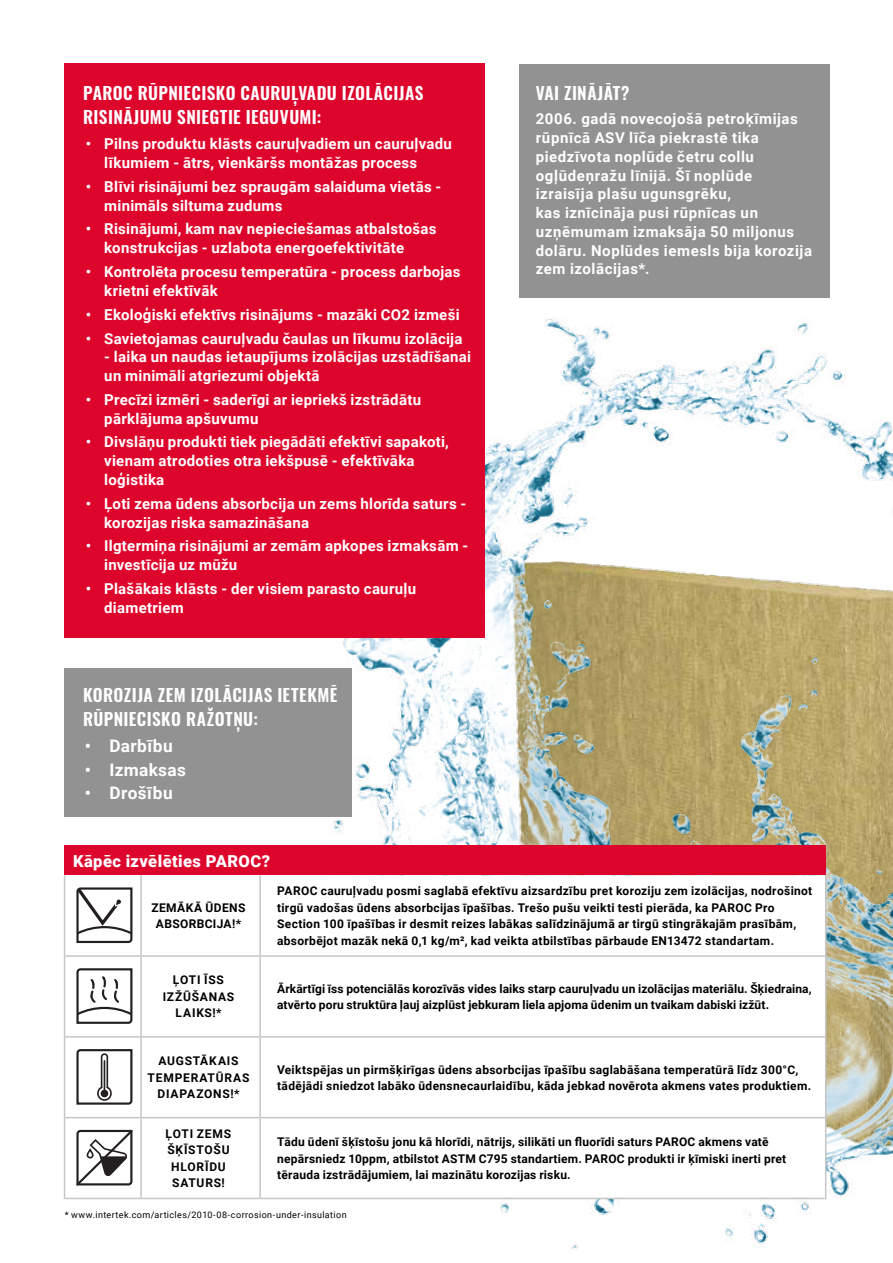
<style>
.page{position:relative;width:893px;height:1263px;background:#fff}
.page>*{position:absolute;margin:0;border:0;box-sizing:border-box;transform-origin:0 0}
.t1{font:600 17.25px/24px "Oswald";letter-spacing:.02em;color:#fff}
.t2{font:700 17.25px "Roboto";letter-spacing:.025em;color:#fff}
.t3{font:900 16.5px "Roboto";letter-spacing:.025em;color:#fff}
.t4{font:700 15px/18.8px "Roboto";letter-spacing:.02em;color:#fff}
.t5{font:700 15px/18.8px "Roboto";letter-spacing:.04em;color:#fff}
.t6{font:700 12px/16.5px "Roboto";letter-spacing:.025em;color:#000}
.t7{font:700 12px/16.5px "Roboto";letter-spacing:.005em;color:#000}
.t8{font:700 12px/16.5px "Roboto";letter-spacing:.065em;color:#000;text-align:center}
.t9{font:700 12px/16.5px "Roboto";letter-spacing:.06em;color:#000;text-align:center}
.t10{font:9px "Roboto";letter-spacing:.045em;color:#000}
</style>
<div class="page">
<img style="left:312px;top:248px;width:581px;height:1002px">
<div style="left:64px;top:64px;width:421px;height:574px;background:#dd052b"></div>
<div style="left:65px;top:845px;width:761px;height:30px;background:#dd052b"></div>
<svg style="left:65px;top:875px;width:760px;height:323px"></svg>
<hr style="left:64px;top:875px;width:1px;height:80px;background:#c6c6c6">
<hr style="left:140px;top:875px;width:2px;height:80px;background:#c6c6c6">
<hr style="left:259px;top:875px;width:2px;height:80px;background:#c6c6c6">
<hr style="left:825px;top:875px;width:1px;height:80px;background:#c6c6c6">
<hr style="left:64px;top:955px;width:77px;height:2px;background:#c6c6c6">
<hr style="left:64px;top:957px;width:1px;height:79px;background:#c6c6c6">
<hr style="left:141px;top:955px;width:119px;height:2px;background:#c6c6c6">
<hr style="left:140px;top:957px;width:2px;height:79px;background:#c6c6c6">
<hr style="left:260px;top:955px;width:566px;height:2px;background:#c6c6c6">
<hr style="left:259px;top:957px;width:2px;height:79px;background:#c6c6c6">
<hr style="left:825px;top:957px;width:1px;height:79px;background:#c6c6c6">
<hr style="left:64px;top:1036px;width:77px;height:1px;background:#c6c6c6">
<hr style="left:64px;top:1037px;width:1px;height:80px;background:#c6c6c6">
<hr style="left:141px;top:1036px;width:119px;height:1px;background:#c6c6c6">
<hr style="left:140px;top:1037px;width:2px;height:80px;background:#c6c6c6">
<hr style="left:260px;top:1036px;width:566px;height:1px;background:#c6c6c6">
<hr style="left:259px;top:1037px;width:2px;height:80px;background:#c6c6c6">
<hr style="left:825px;top:1037px;width:1px;height:80px;background:#c6c6c6">
<hr style="left:64px;top:1117px;width:77px;height:1px;background:#c6c6c6">
<hr style="left:64px;top:1118px;width:1px;height:80px;background:#c6c6c6">
<hr style="left:141px;top:1117px;width:119px;height:1px;background:#c6c6c6">
<hr style="left:140px;top:1118px;width:2px;height:80px;background:#c6c6c6">
<hr style="left:260px;top:1117px;width:566px;height:1px;background:#c6c6c6">
<hr style="left:259px;top:1118px;width:2px;height:80px;background:#c6c6c6">
<hr style="left:825px;top:1118px;width:1px;height:80px;background:#c6c6c6">
<hr style="left:64px;top:1198px;width:77px;height:1px;background:#c6c6c6">
<hr style="left:141px;top:1198px;width:119px;height:1px;background:#c6c6c6">
<hr style="left:260px;top:1198px;width:566px;height:1px;background:#c6c6c6">
<svg style="left:76px;top:968px;width:56px;height:56px"></svg>
<svg style="left:76px;top:1049px;width:56px;height:56px"></svg>
<hr style="left:104px;top:1061px;width:1px;height:33px;background:#231f20">
<div style="left:101px;top:1090px;width:7px;height:7px;background:#231f20;border-radius:50%"></div>
<svg style="left:76px;top:1130px;width:56px;height:55px"></svg>
<svg style="left:76px;top:887px;width:56px;height:56px"></svg>
<div style="left:519px;top:64px;width:310px;height:234px;background:#929292"></div>
<div style="left:64px;top:668px;width:287px;height:148px;background:#929292"></div>
<p class="t1" style="left:83px;top:82px;width:342px">PAROC RŪPNIECISKO CAURUĻVADU IZOLĀCIJAS<br>RISINĀJUMU SNIEGTIE IEGUVUMI:</p>
<p class="t4" style="left:104px;top:134px;width:349px;text-indent:-18px">• Pilns produktu klāsts cauruļvadiem un cauruļvadu līkumiem - ātrs, vienkāršs montāžas process</p>
<p class="t4" style="left:104px;top:177px;width:339px;text-indent:-18px">• Blīvi risinājumi bez spraugām salaiduma vietās - minimāls siltuma zudums</p>
<p class="t4" style="left:104px;top:219px;width:334px;text-indent:-18px">• Risinājumi, kam nav nepieciešamas atbalstošas konstrukcijas - uzlabota energoefektivitāte</p>
<p class="t4" style="left:104px;top:262px;width:358px;text-indent:-18px">• Kontrolēta procesu temperatūra - process darbojas krietni efektīvāk</p>
<p class="t4" style="left:86px;top:304px;width:375px">• Ekoloģiski efektīvs risinājums - mazāki CO2 izmeši</p>
<p class="t4" style="left:86px;top:328px;width:378px">• Savietojamas cauruļvadu čaulas un līkumu izolācija</p>
<p class="t4" style="left:104px;top:347px;width:368px">- laika un naudas ietaupījums izolācijas uzstādīšanai un minimāli atgriezumi objektā</p>
<p class="t4" style="left:104px;top:390px;width:318px;text-indent:-18px">• Precīzi izmēri - saderīgi ar iepriekš izstrādātu pārklājuma apšuvumu</p>
<p class="t4" style="left:104px;top:432px;width:346px;text-indent:-18px">• Divslāņu produkti tiek piegādāti efektīvi sapakoti, vienam atrodoties otra iekšpusē - efektīvāka loģistika</p>
<p class="t4" style="left:104px;top:494px;width:364px;text-indent:-18px">• Ļoti zema ūdens absorbcija un zems hlorīda saturs - korozijas riska samazināšana</p>
<p class="t4" style="left:104px;top:536px;width:366px;text-indent:-18px">• Ilgtermiņa risinājumi ar zemām apkopes izmaksām - investīcija uz mūžu</p>
<p class="t4" style="left:104px;top:579px;width:313px;text-indent:-18px">• Plašākais klāsts - der visiem parasto cauruļu diametriem</p>
<p class="t1" style="left:83px;top:684px;width:256px">KOROZIJA ZEM IZOLĀCIJAS IETEKMĒ<br>RŪPNIECISKO RAŽOTŅU:</p>
<p class="t2" style="left:85px;top:734px;width:89px">• Darbību</p>
<p class="t2" style="left:85px;top:757px;width:103px">• Izmaksas</p>
<p class="t2" style="left:85px;top:780px;width:89px">• Drošību</p>
<p class="t1" style="left:536px;top:82px;width:95px">VAI ZINĀJĀT?</p>
<p class="t5" style="left:536px;top:109px;width:278px">2006. gadā novecojošā petroķīmijas rūpnīcā ASV līča piekrastē tika piedzīvota noplūde četru collu ogļūdeņražu līnijā. Šī noplūde izraisīja plašu ugunsgrēku,<br>kas iznīcināja pusi rūpnīcas un uzņēmumam izmaksāja 50 miljonus dolāru. Noplūdes iemesls bija korozija zem izolācijas*.</p>
<p class="t3" style="left:73px;top:849px;width:199px">Kāpēc izvēlēties PAROC?</p>
<p class="t6" style="left:151px;top:899px;width:96px;text-align:center">ZEMĀKĀ ŪDENS<br>ABSORBCIJA!*</p>
<p class="t6" style="left:277px;top:882px;width:537px">PAROC cauruļvadu posmi saglabā efektīvu aizsardzību pret koroziju zem izolācijas, nodrošinot tirgū vadošas ūdens absorbcijas īpašības. Trešo pušu veikti testi pierāda, ka PAROC Pro Section 100 īpašības ir desmit reizes labākas salīdzinājumā ar tirgū stingrākajām prasībām, absorbējot mazāk nekā 0,1 kg/m², kad veikta atbilstības pārbaude EN13472 standartam.</p>
<p class="t9" style="left:163px;top:971px;width:73px">ĻOTI ĪSS<br>IZŽŪŠANAS<br>LAIKS!*</p>
<p class="t7" style="left:277px;top:980px;width:536px">Ārkārtīgi īss potenciālās korozīvās vides laiks starp cauruļvadu un izolācijas materiālu. Šķiedraina, atvērto poru struktūra ļauj aizplūst jebkuram liela apjoma ūdenim un tvaikam dabiski izžūt.</p>
<p class="t8" style="left:148px;top:1052px;width:103px">AUGSTĀKAIS<br>TEMPERATŪRAS<br>DIAPAZONS!*</p>
<p class="t6" style="left:277px;top:1060px;width:536px">Veiktspējas un pirmšķirīgas ūdens absorbcijas īpašību saglabāšana temperatūrā līdz 300°C, tādējādi sniedzot labāko ūdensnecaurlaidību, kāda jebkad novērota akmens vates produktiem.</p>
<p class="t8" style="left:166px;top:1125px;width:67px">ĻOTI ZEMS<br>ŠĶĪSTOŠU<br>HLORĪDU<br>SATURS!</p>
<p class="t6" style="left:277px;top:1133px;width:511px">Tādu ūdenī šķīstošu jonu kā hlorīdi, nātrijs, silikāti un fluorīdi saturs PAROC akmens vatē nepārsniedz 10ppm, atbilstot ASTM C795 standartiem. PAROC produkti ir ķīmiski inerti pret tērauda izstrādājumiem, lai mazinātu korozijas risku.</p>
<p class="t10" style="left:65px;top:1209px;width:283px">* www.intertek.com/articles/2010-08-corrosion-under-insulation</p>
</div>
